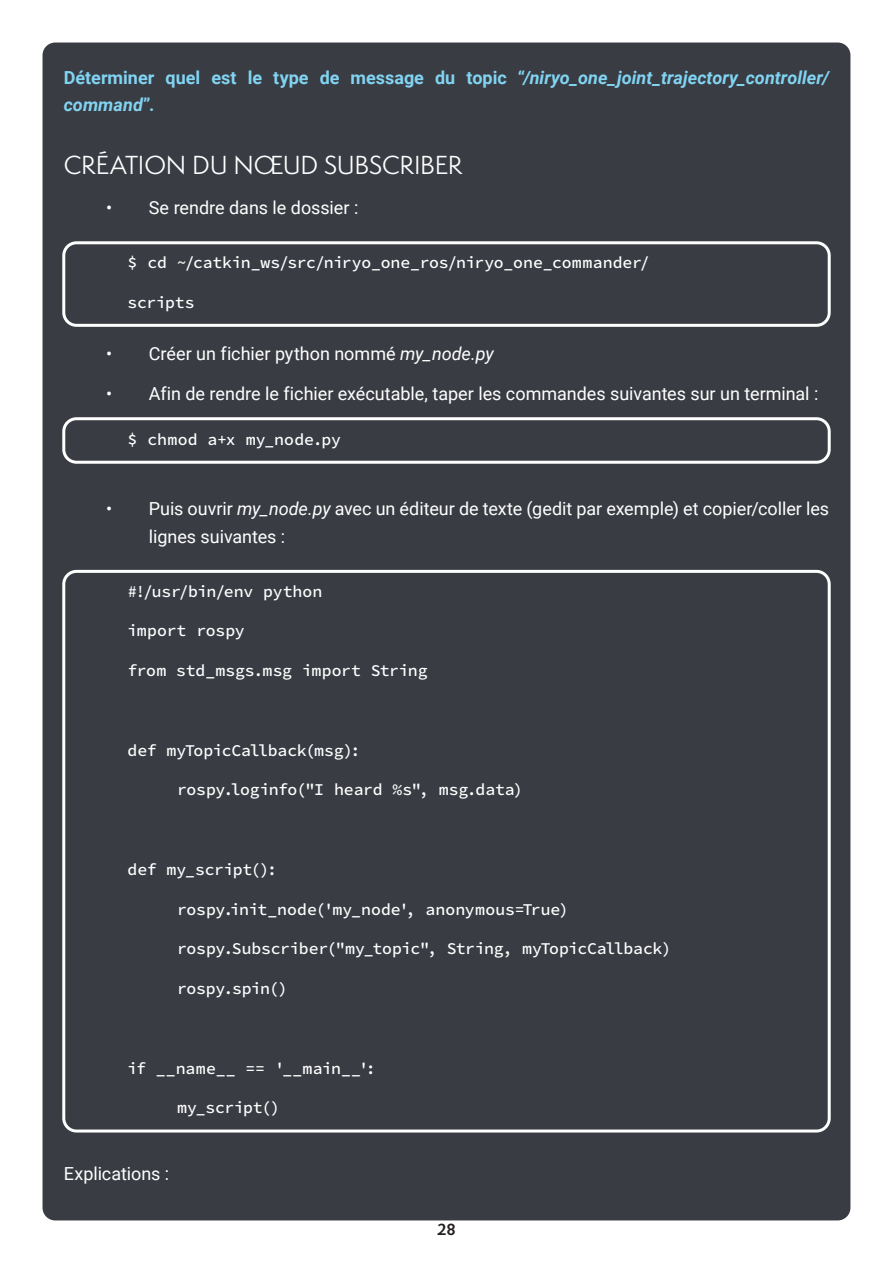
<style>
.page{position:relative;width:893px;height:1263px;background:#fff}
.page>*{position:absolute;margin:0;border:0;box-sizing:border-box;transform-origin:0 0}
.t1{font:24px "Semplicita Pro";letter-spacing:-.01em;color:#fff}
.t2{font:18px/27px "Roboto";color:#fff}
.t3{font:italic 700 18px/27px "Roboto";letter-spacing:.005em;color:#81d4f2}
.t4{font:16.5px "Source Code Variable";letter-spacing:-.015em;color:#fff}
.t5{font:16.5px "Source Code Variable";letter-spacing:.005em;color:#fff}
.t6{font:700 15px "Semplicita Pro";color:#231f20}
.s1{font-style:normal}
.s2{font-style:italic}
</style>
<div class="page">
<div style="left:43px;top:43px;width:807px;height:1177px;background:#393c43;border-radius:13px"></div>
<div style="left:62px;top:241px;width:769px;height:86px;border:3px solid #fff;border-radius:13px"></div>
<div style="left:62px;top:417px;width:769px;height:47px;border:3px solid #fff;border-radius:13px"></div>
<div style="left:62px;top:570px;width:769px;height:562px;border:3px solid #fff;border-radius:13px"></div>
<p class="t3" style="left:64px;top:64px;width:767px"><span class="s1">Déterminer quel est le type de message du topic “</span>/niryo_one_joint_trajectory_controller/ command<span class="s1">”.</span></p>
<h1 class="t1" style="left:64px;top:148px;width:400px">CRÉATION DU NŒUD SUBSCRIBER</h1>
<p class="t2" style="left:106px;top:193px;width:254px">• Se rendre dans le dossier :</p>
<p class="t4" style="left:128px;top:250px;width:524px">$ cd ~/catkin_ws/src/niryo_one_ros/niryo_one_commander/</p>
<p class="t4" style="left:128px;top:290px;width:69px">scripts</p>
<p class="t2" style="left:106px;top:340px;width:389px">• Créer un fichier python nommé <span class="s2">my_node.py</span></p>
<p class="t2" style="left:106px;top:379px;width:714px">• Afin de rendre le fichier exécutable, taper les commandes suivantes sur un terminal :</p>
<p class="t5" style="left:128px;top:427px;width:215px">$ chmod a+x my_node.py</p>
<p class="t2" style="left:149px;top:495px;width:682px;text-indent:-43px">• Puis ouvrir <span class="s2">my_node.py</span> avec un éditeur de texte (gedit par exemple) et copier/coller les lignes suivantes :</p>
<p class="t4" style="left:128px;top:579px;width:196px">#!/usr/bin/env python</p>
<p class="t4" style="left:128px;top:619px;width:119px">import rospy</p>
<p class="t4" style="left:128px;top:658px;width:302px">from std_msgs.msg import String</p>
<p class="t4" style="left:128px;top:738px;width:234px">def myTopicCallback(msg):</p>
<p class="t4" style="left:177px;top:778px;width:347px">rospy.loginfo("I heard %s", msg.data)</p>
<p class="t4" style="left:128px;top:857px;width:151px">def my_script():</p>
<p class="t4" style="left:177px;top:897px;width:393px">rospy.init_node('my_node', anonymous=True)</p>
<p class="t4" style="left:177px;top:937px;width:496px">rospy.Subscriber("my_topic", String, myTopicCallback)</p>
<p class="t4" style="left:177px;top:976px;width:112px">rospy.spin()</p>
<p class="t4" style="left:128px;top:1056px;width:250px">if __name__ == '__main__':</p>
<p class="t4" style="left:177px;top:1096px;width:104px">my_script()</p>
<p class="t2" style="left:64px;top:1159px;width:107px">Explications :</p>
<p class="t6" style="left:437px;top:1218px;width:20px">28</p>
</div>
